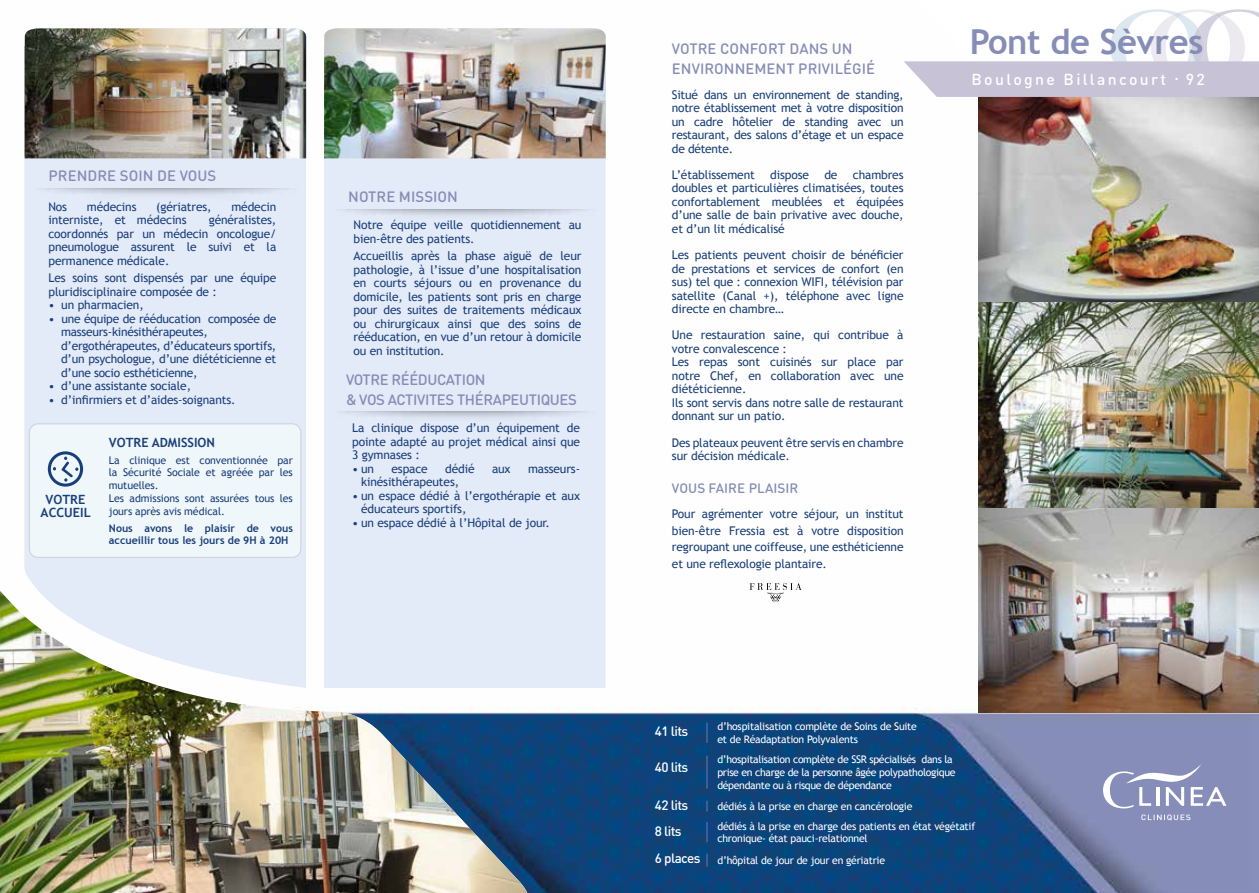
<style>
.page{position:relative;width:1259px;height:893px;background:#fff}
.page>*{position:absolute;margin:0;border:0;box-sizing:border-box;transform-origin:0 0}
.t1{font:700 34.5px "Trebuchet MS";letter-spacing:-.01em;color:#868db6}
.t2{font:500 15.75px "DIN Round Pro";letter-spacing:.15em;color:#fff}
.t3{font:500 14.85px/20.1px "DIN Round Pro";letter-spacing:.005em;color:#868db6}
.t4{font:500 14.85px/20.1px "DIN Round Pro";letter-spacing:-.025em;color:#868db6}
.t5{font:500 13.5px/27.5px "DIN Round Pro";letter-spacing:-.04em;color:#fff}
.t6{font:500 13.5px "DIN Round Pro";letter-spacing:.005em;color:#868db6}
.t7{font:700 12.75px/12.8px "Trebuchet MS";color:#1a3f7a;text-align:center}
.t8{font:12px/13.5px "Trebuchet MS";letter-spacing:-.01em;color:#1a3f7a;text-align:justify}
.t9{font:10.65px/12.8px "Trebuchet MS";letter-spacing:-.01em;color:#1a3f7a}
.t10{font:700 10.65px/12.8px "Trebuchet MS";color:#1a3f7a}
.t11{font:10.5px/12.6px "Trebuchet MS";letter-spacing:-.02em;color:#fff}
</style>
<div class="page">
<img style="left:306px;top:34px;width:953px;height:859px">
<div style="left:24px;top:35px;width:282px;height:539px;background:#e3eaf8"></div>
<div style="left:324px;top:158px;width:281px;height:530px;background:#e3eaf8"></div>
<img style="left:25px;top:28px;width:281px;height:130px">
<img style="left:324px;top:28px;width:281px;height:130px">
<svg style="left:706px;top:723px;width:1px;height:20px"></svg>
<svg style="left:706px;top:822px;width:1px;height:20px"></svg>
<svg style="left:706px;top:854px;width:1px;height:13px"></svg>
<hr style="left:706px;top:756px;width:1px;height:33px;background:#727aa9">
<img style="left:324px;top:209px;width:281px;height:12px">
<img style="left:25px;top:188px;width:281px;height:12px">
<img style="left:324px;top:411px;width:281px;height:12px">
<div style="left:29px;top:424px;width:272px;height:133px;background:#f0f7fb;border-radius:9px"></div>
<div style="left:29px;top:423px;width:272px;height:135px;border:1px solid #cdd3d9;border-radius:9px"></div>
<svg style="left:48px;top:451px;width:35px;height:36px"></svg>
<svg style="left:1103px;top:764px;width:123px;height:44px"></svg>
<svg style="left:1141px;top:814px;width:49px;height:6px"></svg>
<img style="left:978px;top:97px;width:281px;height:205px">
<img style="left:978px;top:302px;width:281px;height:411px">
<svg style="left:26px;top:574px;width:515px;height:319px;fill:#e3eaf8"></svg>
<img style="left:0;top:591px;width:527px;height:302px">
<svg style="left:903px;top:9px;width:356px;height:88px"></svg>
<svg style="left:749px;top:583px;width:52px;height:19px"></svg>
<p class="t3" style="left:48px;top:165px;width:169px">PRENDRE SOIN DE VOUS</p>
<p class="t8" style="left:48px;top:200px;width:20px">Nos</p>
<p class="t8" style="left:87px;top:200px;width:51px">médecins</p>
<p class="t8" style="left:156px;top:200px;width:57px">(gériatres,</p>
<p class="t8" style="left:231px;top:200px;width:46px">médecin</p>
<p class="t8" style="left:48px;top:213px;width:140px">interniste, et médecins</p>
<p class="t8" style="left:48px;top:213px;width:229px;text-indent:160px">généralistes, coordonnés par un médecin oncologue/ pneumologue assurent le suivi et la permanence médicale.</p>
<p class="t8" style="left:48px;top:272px;width:229px">Les soins sont dispensés par une équipe pluridisciplinaire composée de :</p>
<p class="t8" style="left:48px;top:299px;width:97px">• un pharmacien,</p>
<p class="t8" style="left:61px;top:312px;width:217px;text-align:left;text-indent:-13px">• une équipe de rééducation composée de masseurs-kinésithérapeutes, d’ergothérapeutes, d’éducateurs sportifs, d’un psychologue, d’une diététicienne et d’une socio esthéticienne,</p>
<p class="t8" style="left:48px;top:380px;width:144px">• d’une assistante sociale,</p>
<p class="t8" style="left:48px;top:393px;width:189px">• d’infirmiers et d’aides-soignants.</p>
<p class="t7" style="left:41px;top:493px;width:52px">VOTRE<br>ACCUEIL</p>
<p class="t7" style="left:109px;top:436px;width:108px">VOTRE ADMISSION</p>
<p class="t9" style="left:109px;top:454px;width:185px">La clinique est conventionnée par la Sécurité Sociale et agréée par les mutuelles.<br>Les admissions sont assurées tous les jours après avis médical.</p>
<p class="t10" style="left:109px;top:521px;width:185px">Nous avons le plaisir de vous accueillir tous les jours de 9H à 20H</p>
<p class="t3" style="left:348px;top:186px;width:111px">NOTRE MISSION</p>
<p class="t8" style="left:353px;top:218px;width:229px">Notre équipe veille quotidiennement au bien-être des patients.</p>
<p class="t8" style="left:353px;top:250px;width:229px">Accueillis après la phase aiguë de leur pathologie, à l’issue d’une hospitalisation en courts séjours ou en provenance du domicile, les patients sont pris en charge pour des suites de traitements médicaux ou chirurgicaux ainsi que des soins de rééducation, en vue d’un retour à domicile ou en institution.</p>
<p class="t4" style="left:346px;top:369px;width:232px">VOTRE RÉÉDUCATION<br>&amp; VOS ACTIVITES THÉRAPEUTIQUES</p>
<p class="t8" style="left:352px;top:421px;width:229px">La clinique dispose d’un équipement de pointe adapté au projet médical ainsi que 3 gymnases :</p>
<p class="t8" style="left:352px;top:462px;width:23px">• un</p>
<p class="t8" style="left:391px;top:462px;width:38px">espace</p>
<p class="t8" style="left:445px;top:462px;width:31px">dédié</p>
<p class="t8" style="left:492px;top:462px;width:20px">aux</p>
<p class="t8" style="left:528px;top:462px;width:54px">masseurs-</p>
<p class="t8" style="left:361px;top:475px;width:99px">kinésithérapeutes,</p>
<p class="t8" style="left:361px;top:489px;width:220px;text-indent:-9px">• un espace dédié à l’ergothérapie et aux éducateurs sportifs,</p>
<p class="t8" style="left:352px;top:516px;width:199px">• un espace dédié à l’Hôpital de jour.</p>
<p class="t3" style="left:672px;top:38px;width:205px">VOTRE CONFORT DANS UN<br>ENVIRONNEMENT PRIVILÉGIÉ</p>
<p class="t8" style="left:672px;top:88px;width:233px">Situé dans un environnement de standing, notre établissement met à votre disposition un cadre hôtelier de standing avec un restaurant, des salons d’étage et un espace de détente.</p>
<p class="t8" style="left:672px;top:168px;width:84px">L’établissement</p>
<p class="t8" style="left:770px;top:168px;width:40px">dispose</p>
<p class="t8" style="left:824px;top:168px;width:15px">de</p>
<p class="t8" style="left:672px;top:168px;width:233px;text-indent:181px">chambres doubles et particulières climatisées, toutes confortablement meublées et équipées d’une salle de bain privative avec douche, et d’un lit médicalisé</p>
<p class="t8" style="left:672px;top:248px;width:233px">Les patients peuvent choisir de bénéficier de prestations et services de confort (en sus) tel que : connexion WIFI, télévision par satellite (Canal +), téléphone avec ligne directe en chambre…</p>
<p class="t8" style="left:672px;top:329px;width:233px;text-align:left">Une restauration saine, qui contribue à votre convalescence :<br>Les repas sont cuisinés sur place par notre Chef, en collaboration avec une diététicienne.<br>Ils sont servis dans notre salle de restaurant donnant sur un patio.</p>
<p class="t8" style="left:672px;top:436px;width:233px">Des plateaux peuvent être servis en chambre sur décision médicale.</p>
<p class="t6" style="left:672px;top:479px;width:128px">VOUS FAIRE PLAISIR</p>
<p class="t8" style="left:672px;top:506px;width:233px;line-height:16.5px">Pour agrémenter votre séjour, un institut bien-être Fressia est à votre disposition regroupant une coiffeuse, une esthéticienne et une reflexologie plantaire.</p>
<h1 class="t1" style="left:969px;top:20px;width:235px">Pont de Sèvres</h1>
<h2 class="t2" style="left:971px;top:68px;width:235px">Boulogne Billancourt <sup>•</sup> 92</h2>
<p class="t5" style="left:655px;top:717px;width:35px">41 lits</p>
<p class="t5" style="left:655px;top:752px;width:35px">40 lits</p>
<p class="t5" style="left:655px;top:791px;width:35px">42 lits</p>
<p class="t11" style="left:717px;top:720px;width:201px">d’hospitalisation complète de Soins de Suite et de Réadaptation Polyvalents</p>
<p class="t11" style="left:717px;top:753px;width:240px">d’hospitalisation complète de SSR spécialisés dans la prise en charge de la personne âgée polypathologique dépendante ou à risque de dépendance</p>
<p class="t11" style="left:717px;top:800px;width:196px">dédiés à la prise en charge en cancérologie</p>
<p class="t5" style="left:655px;top:816px;width:47px">8 lits<br>6 places</p>
<p class="t11" style="left:717px;top:820px;width:259px">dédiés à la prise en charge des patients en état végétatif chronique- état pauci-relationnel</p>
<p class="t11" style="left:717px;top:854px;width:169px">d’hôpital de jour de jour en gériatrie</p>
</div>
